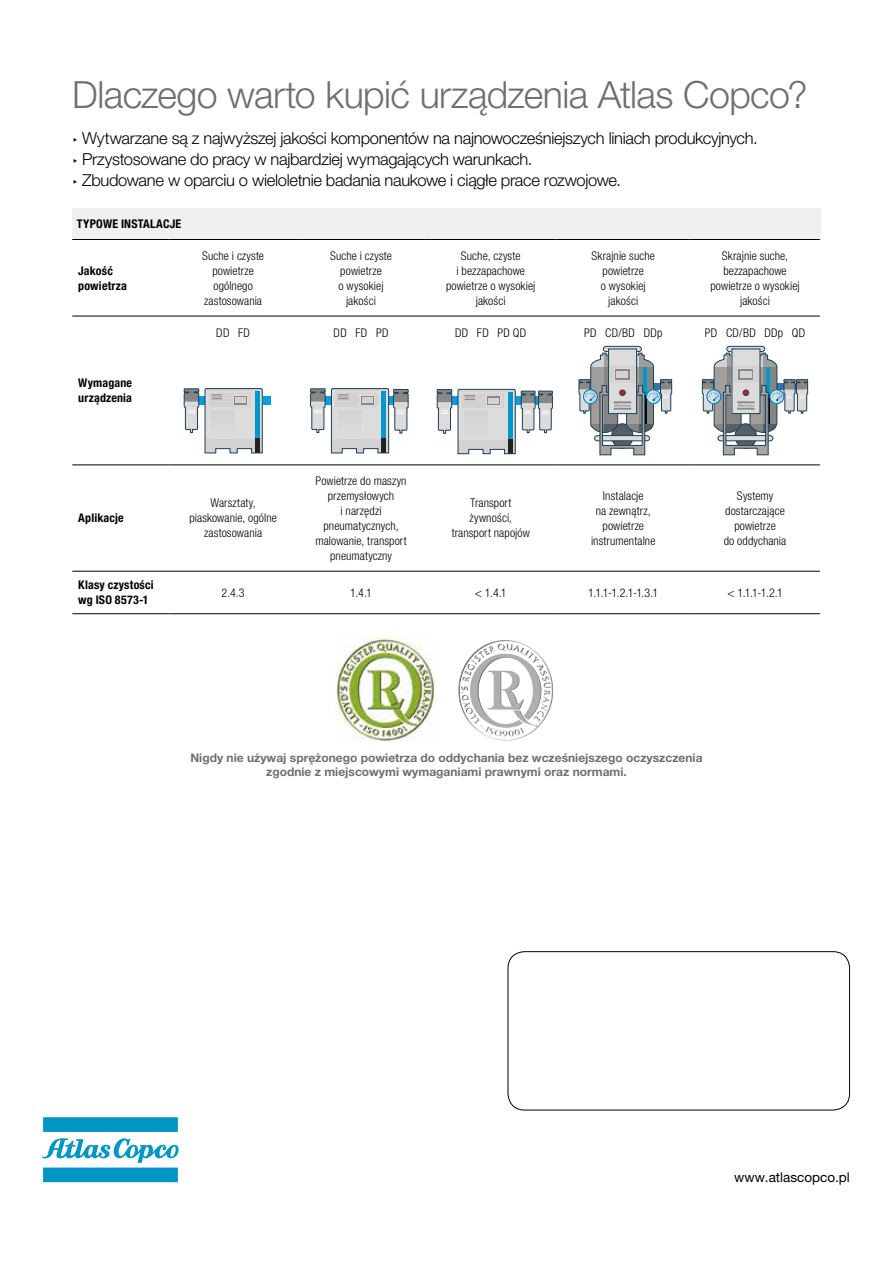
<style>
.page{position:relative;width:893px;height:1263px;background:#fff}
.page>*{position:absolute;margin:0;border:0;box-sizing:border-box;transform-origin:0 0}
.t1{font:300 37.5px "Helvetica Neue LT Pro";letter-spacing:-.015em;color:#6f6f6e}
.t2{font:300 16.5px/21px "Helvetica Neue LT Pro";letter-spacing:-.02em;color:#000}
.t3{font:13.5px "Helvetica Neue LT Pro";color:#000}
.t4{font:300 condensed 12px/15px "Helvetica Neue LT Pro";letter-spacing:.01em;color:#000;text-align:center}
.t5{font:700 12px/14.4px "Helvetica Neue LT Pro";color:#6f6f6e;text-align:center}
.t6{font:700 condensed 12px/15px "Helvetica Neue LT Pro";letter-spacing:.015em;color:#000}
</style>
<div class="page">
<svg style="left:43px;top:1117px;width:135px;height:15px;background:#0598c4"></svg>
<svg style="left:43px;top:1138px;width:136px;height:44px"></svg>
<img style="left:458px;top:640px;width:95px;height:100px">
<img style="left:336px;top:637px;width:99px;height:105px">
<div style="left:508px;top:951px;width:342px;height:159px;border:1px solid #000;border-radius:17px"></div>
<div style="left:72px;top:208px;width:749px;height:32px;background:#f0f0f0"></div>
<hr style="left:72px;top:239px;width:97px;height:1px;background:#000">
<hr style="left:169px;top:239px;width:128px;height:1px;background:#000">
<hr style="left:297px;top:239px;width:128px;height:1px;background:#000">
<hr style="left:425px;top:239px;width:131px;height:1px;background:#000">
<hr style="left:556px;top:239px;width:134px;height:1px;background:#000">
<hr style="left:690px;top:239px;width:130px;height:1px;background:#000">
<hr style="left:72px;top:316px;width:97px;height:1px;background:#000">
<hr style="left:169px;top:316px;width:128px;height:1px;background:#000">
<hr style="left:297px;top:316px;width:128px;height:1px;background:#000">
<hr style="left:425px;top:316px;width:131px;height:1px;background:#000">
<hr style="left:556px;top:316px;width:134px;height:1px;background:#000">
<hr style="left:690px;top:316px;width:130px;height:1px;background:#000">
<hr style="left:72px;top:464px;width:97px;height:1px;background:#000">
<hr style="left:169px;top:464px;width:128px;height:1px;background:#000">
<hr style="left:297px;top:464px;width:128px;height:1px;background:#000">
<hr style="left:425px;top:464px;width:131px;height:1px;background:#000">
<hr style="left:556px;top:464px;width:134px;height:1px;background:#000">
<hr style="left:690px;top:464px;width:130px;height:1px;background:#000">
<hr style="left:72px;top:571px;width:97px;height:1px;background:#000">
<hr style="left:169px;top:571px;width:128px;height:1px;background:#000">
<hr style="left:297px;top:571px;width:128px;height:1px;background:#000">
<hr style="left:425px;top:571px;width:131px;height:1px;background:#000">
<hr style="left:556px;top:571px;width:134px;height:1px;background:#000">
<hr style="left:690px;top:571px;width:130px;height:1px;background:#000">
<hr style="left:72px;top:613px;width:97px;height:1px;background:#000">
<hr style="left:169px;top:613px;width:128px;height:1px;background:#000">
<hr style="left:297px;top:613px;width:128px;height:1px;background:#000">
<hr style="left:425px;top:613px;width:131px;height:1px;background:#000">
<hr style="left:556px;top:613px;width:134px;height:1px;background:#000">
<hr style="left:690px;top:613px;width:130px;height:1px;background:#000">
<svg style="left:199px;top:396px;width:72px;height:8px"></svg>
<svg style="left:205px;top:388px;width:57px;height:65px;background:#bec7cd"></svg>
<svg style="left:184px;top:389px;width:15px;height:44px"></svg>
<svg style="left:325px;top:396px;width:6px;height:8px"></svg>
<svg style="left:310px;top:389px;width:15px;height:44px"></svg>
<svg style="left:331px;top:388px;width:77px;height:65px;background:#bec8cd"></svg>
<svg style="left:452px;top:396px;width:69px;height:8px"></svg>
<svg style="left:458px;top:389px;width:57px;height:65px;background:#bec8cd"></svg>
<svg style="left:437px;top:389px;width:15px;height:44px"></svg>
<svg style="left:521px;top:391px;width:32px;height:42px"></svg>
<svg style="left:603px;top:346px;width:38px;height:6px"></svg>
<div style="left:603px;top:346px;width:38px;height:6px;border:1px solid #1e3f55;border-radius:3px"></div>
<div style="left:608px;top:349px;width:29px;height:65px;background:#dddcdd"></div>
<svg style="left:579px;top:353px;width:93px;height:102px"></svg>
<svg style="left:727px;top:346px;width:38px;height:6px"></svg>
<div style="left:727px;top:346px;width:38px;height:6px;border:1px solid #1e3f55;border-radius:3px"></div>
<div style="left:732px;top:349px;width:28px;height:65px;background:#dddcdd"></div>
<svg style="left:702px;top:353px;width:106px;height:102px"></svg>
<h1 class="t1" style="left:72px;top:71px;width:737px">Dlaczego warto kupić urządzenia Atlas Copco?</h1>
<p class="t2" style="left:82px;top:127px;width:677px">Wytwarzane są z najwyższej jakości komponentów na najnowocześniejszych liniach produkcyjnych.<br>Przystosowane do pracy w najbardziej wymagających warunkach.<br>Zbudowane w oparciu o wieloletnie badania naukowe i ciągłe prace rozwojowe.</p>
<p class="t6" style="left:77px;top:216px;width:51px">Typowe inst</p>
<p class="t6" style="left:143px;top:216px;width:27px">alacje</p>
<p class="t6" style="left:78px;top:263px;width:50px">Jakość powietrza</p>
<p class="t4" style="left:202px;top:248px;width:63px">Suche i czyste powietrze ogólnego zastosowania</p>
<p class="t4" style="left:330px;top:248px;width:63px">Suche i czyste powietrze<br>o wysokiej jakości</p>
<p class="t4" style="left:446px;top:248px;width:91px">Suche, czyste<br>i bezzapachowe powietrze o wysokiej jakości</p>
<p class="t4" style="left:592px;top:248px;width:65px">Skrajnie suche powietrze<br>o wysokiej jakości</p>
<p class="t4" style="left:710px;top:248px;width:91px">Skrajnie suche, bezzapachowe powietrze o wysokiej jakości</p>
<p class="t6" style="left:78px;top:375px;width:55px">Wymagane urządzenia</p>
<p class="t6" style="left:78px;top:510px;width:47px">Aplikacje</p>
<p class="t4" style="left:216px;top:325px;width:35px">DD FD</p>
<p class="t4" style="left:334px;top:325px;width:56px">DD FD PD</p>
<p class="t4" style="left:455px;top:325px;width:73px">DD FD PD QD</p>
<p class="t4" style="left:584px;top:325px;width:80px">PD CD/BD DDp</p>
<p class="t4" style="left:705px;top:325px;width:102px">PD CD/BD DDp QD</p>
<p class="t4" style="left:189px;top:495px;width:89px">Warsztaty, piaskowanie, ogólne zastosowania</p>
<p class="t4" style="left:315px;top:473px;width:93px">Powietrze do maszyn przemysłowych<br>i narzędzi pneumatycznych, malowanie, transport pneumatyczny</p>
<p class="t4" style="left:452px;top:495px;width:80px">Transport żywności, transport napojów</p>
<p class="t4" style="left:591px;top:488px;width:66px">Instalacje<br>na zewnątrz, powietrze instrumentalne</p>
<p class="t4" style="left:724px;top:488px;width:64px">Systemy dostarczające powietrze<br>do oddychania</p>
<p class="t6" style="left:78px;top:577px;width:77px">Klasy czystości wg ISO 8573-1</p>
<p class="t4" style="left:222px;top:585px;width:25px">2.4.3</p>
<p class="t4" style="left:350px;top:585px;width:23px">1.4.1</p>
<p class="t4" style="left:475px;top:585px;width:33px">&lt; 1.4.1</p>
<p class="t4" style="left:588px;top:585px;width:72px">1.1.1-1.2.1-1.3.1</p>
<p class="t4" style="left:727px;top:585px;width:57px">&lt; 1.1.1-1.2.1</p>
<p class="t5" style="left:190px;top:750px;width:514px">Nigdy nie używaj sprężonego powietrza do oddychania bez wcześniejszego oczyszczenia zgodnie z miejscowymi wymaganiami prawnymi oraz normami.</p>
<p class="t3" style="left:734px;top:1169px;width:117px">www.atlascopco.pl</p>
</div>
